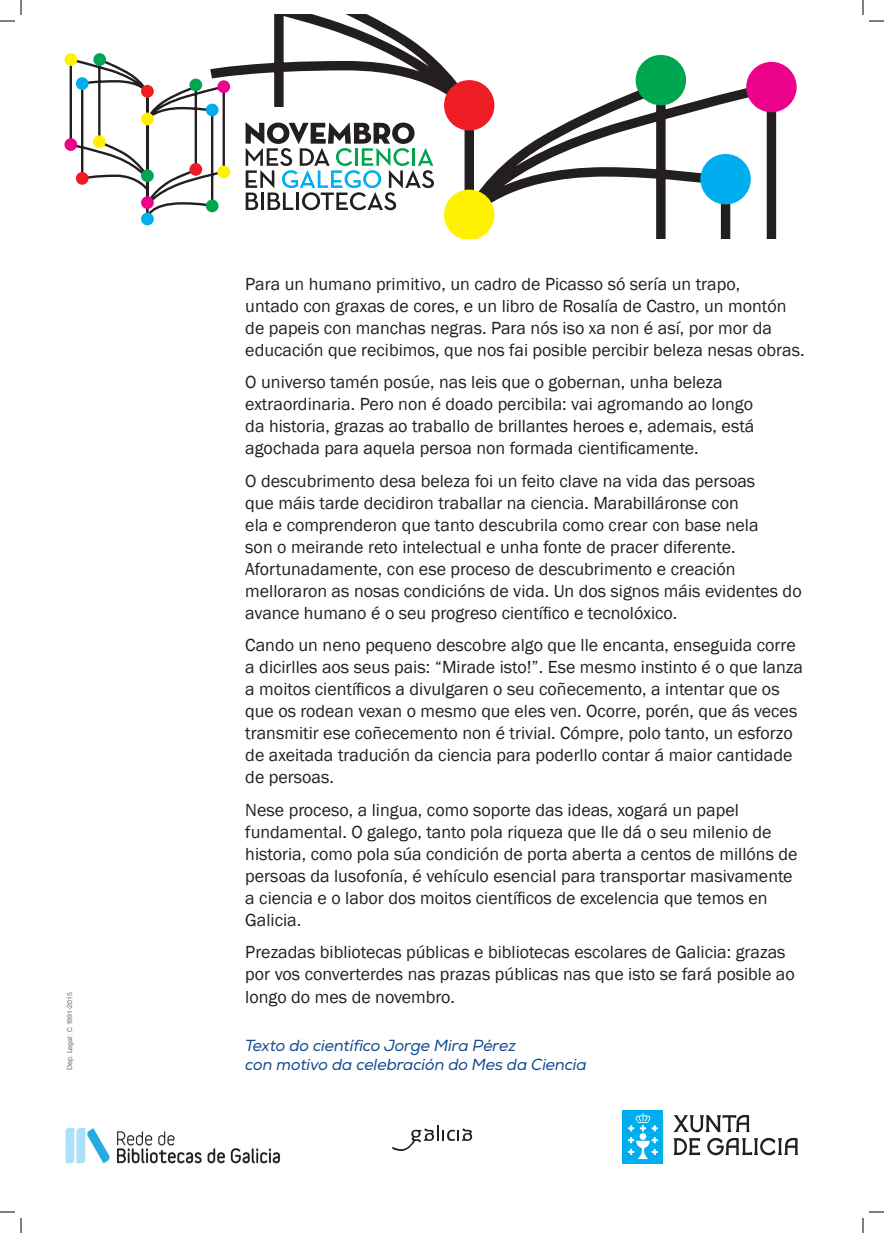
<style>
.page{position:relative;width:884px;height:1233px;background:#fff}
.page>*{position:absolute;margin:0;border:0;box-sizing:border-box;transform-origin:0 0}
.t1{font:18px/22px "Franklin Gothic";color:#231f20}
.t2{font:italic 16px "Nexa";letter-spacing:-.005em;color:#124a8e}
.t3{font:7px "Helvetica";color:#6c6d70}
</style>
<div class="page">
<svg style="left:226px;top:14px;width:555px;height:225px"></svg>
<div style="left:444px;top:190px;width:50px;height:50px;background:#fff101;border-radius:50%"></div>
<div style="left:444px;top:80px;width:50px;height:50px;background:#ee1d23;border-radius:50%"></div>
<div style="left:746px;top:62px;width:51px;height:50px;background:#ed028c;border-radius:50%"></div>
<div style="left:700px;top:154px;width:51px;height:50px;background:#00aeef;border-radius:50%"></div>
<div style="left:636px;top:55px;width:50px;height:50px;background:#00a54f;border-radius:50%"></div>
<div style="left:239px;top:107px;width:102px;height:263px;background:#fff"></div>
<svg style="left:69px;top:58px;width:157px;height:159px"></svg>
<div style="left:64px;top:53px;width:13px;height:13px;background:#fff101;border-radius:50%"></div>
<div style="left:141px;top:113px;width:13px;height:12px;background:#fff101;border-radius:50%"></div>
<div style="left:93px;top:135px;width:13px;height:13px;background:#fff101;border-radius:50%"></div>
<div style="left:76px;top:77px;width:13px;height:13px;background:#00aeef;border-radius:50%"></div>
<div style="left:141px;top:213px;width:13px;height:12px;background:#00aeef;border-radius:50%"></div>
<div style="left:76px;top:172px;width:13px;height:13px;background:#ee1d23;border-radius:50%"></div>
<div style="left:141px;top:85px;width:13px;height:13px;background:#ee1d23;border-radius:50%"></div>
<div style="left:64px;top:138px;width:13px;height:13px;background:#ed028c;border-radius:50%"></div>
<div style="left:141px;top:169px;width:13px;height:13px;background:#00a54f;border-radius:50%"></div>
<div style="left:189px;top:163px;width:13px;height:13px;background:#ee1d23;border-radius:50%"></div>
<div style="left:217px;top:80px;width:13px;height:13px;background:#ed028c;border-radius:50%"></div>
<div style="left:206px;top:104px;width:13px;height:12px;background:#00aeef;border-radius:50%"></div>
<div style="left:217px;top:166px;width:13px;height:12px;background:#fff101;border-radius:50%"></div>
<div style="left:206px;top:199px;width:13px;height:13px;background:#00a54f;border-radius:50%"></div>
<div style="left:141px;top:196px;width:13px;height:13px;background:#ed028c;border-radius:50%"></div>
<div style="left:189px;top:79px;width:13px;height:12px;background:#00a54f;border-radius:50%"></div>
<div style="left:93px;top:53px;width:13px;height:13px;background:#00a54f;border-radius:50%"></div>
<svg style="left:246px;top:122px;width:188px;height:88px"></svg>
<div style="left:623px;top:1110px;width:40px;height:54px;background:#00aeef"></div>
<svg style="left:628px;top:1113px;width:30px;height:46px"></svg>
<svg style="left:673px;top:1115px;width:125px;height:41px"></svg>
<svg style="left:392px;top:1125px;width:80px;height:26px"></svg>
<img style="left:65px;top:1128px;width:215px;height:36px">
<svg style="left:0;top:1211px;width:15px;height:1px"></svg>
<svg style="left:869px;top:1211px;width:15px;height:1px"></svg>
<svg style="left:0;top:0;width:22px;height:22px"></svg>
<svg style="left:20px;top:1218px;width:2px;height:15px"></svg>
<svg style="left:862px;top:0;width:22px;height:22px"></svg>
<svg style="left:862px;top:1218px;width:2px;height:15px"></svg>
<p class="t3" style="left:64px;top:1070px;width:80px;rotate:-90deg">Dep. Legal: C 1991-2015</p>
<p class="t1" style="left:245px;top:273px;width:561px">Para un humano primitivo, un cadro de Picasso só sería un trapo,<br>untado con graxas de cores, e un libro de Rosalía de Castro, un montón de papeis con manchas negras. Para nós iso xa non é así, por mor da educación que recibimos, que nos fai posible percibir beleza nesas obras.</p>
<p class="t1" style="left:245px;top:372px;width:511px">O universo tamén posúe, nas leis que o gobernan, unha beleza extraordinaria. Pero non é doado percibila: vai agromando ao longo da historia, grazas ao traballo de brillantes heroes e, ademais, está agochada para aquela persoa non formada cientificamente.</p>
<p class="t1" style="left:245px;top:470px;width:558px">O descubrimento desa beleza foi un feito clave na vida das persoas<br>que máis tarde decidiron traballar na ciencia. Marabilláronse con<br>ela e comprenderon que tanto descubrila como crear con base nela<br>son o meirande reto intelectual e unha fonte de pracer diferente.<br>Afortunadamente, con ese proceso de descubrimento e creación melloraron as nosas condicións de vida. Un dos signos máis evidentes do avance humano é o seu progreso científico e tecnolóxico.</p>
<p class="t1" style="left:245px;top:635px;width:559px">Cando un neno pequeno descobre algo que lle encanta, enseguida corre a dicirlles aos seus pais: “Mirade isto!”. Ese mesmo instinto é o que lanza a moitos científicos a divulgaren o seu coñecemento, a intentar que os que os rodean vexan o mesmo que eles ven. Ocorre, porén, que ás veces transmitir ese coñecemento non é trivial. Cómpre, polo tanto, un esforzo de axeitada tradución da ciencia para poderllo contar á maior cantidade de persoas.</p>
<p class="t1" style="left:245px;top:799px;width:554px">Nese proceso, a lingua, como soporte das ideas, xogará un papel fundamental. O galego, tanto pola riqueza que lle dá o seu milenio de historia, como pola súa condición de porta aberta a centos de millóns de persoas da lusofonía, é vehículo esencial para transportar masivamente a ciencia e o labor dos moitos científicos de excelencia que temos en Galicia.</p>
<p class="t1" style="left:245px;top:942px;width:551px">Prezadas bibliotecas públicas e bibliotecas escolares de Galicia: grazas por vos converterdes nas prazas públicas nas que isto se fará posible ao longo do mes de novembro.</p>
<p class="t2" style="left:245px;top:1035px;width:272px">Texto do científico Jorge Mira Pérez</p>
<p class="t2" style="left:245px;top:1054px;width:343px">con motivo da celebración do Mes da Ciencia</p>
</div>
